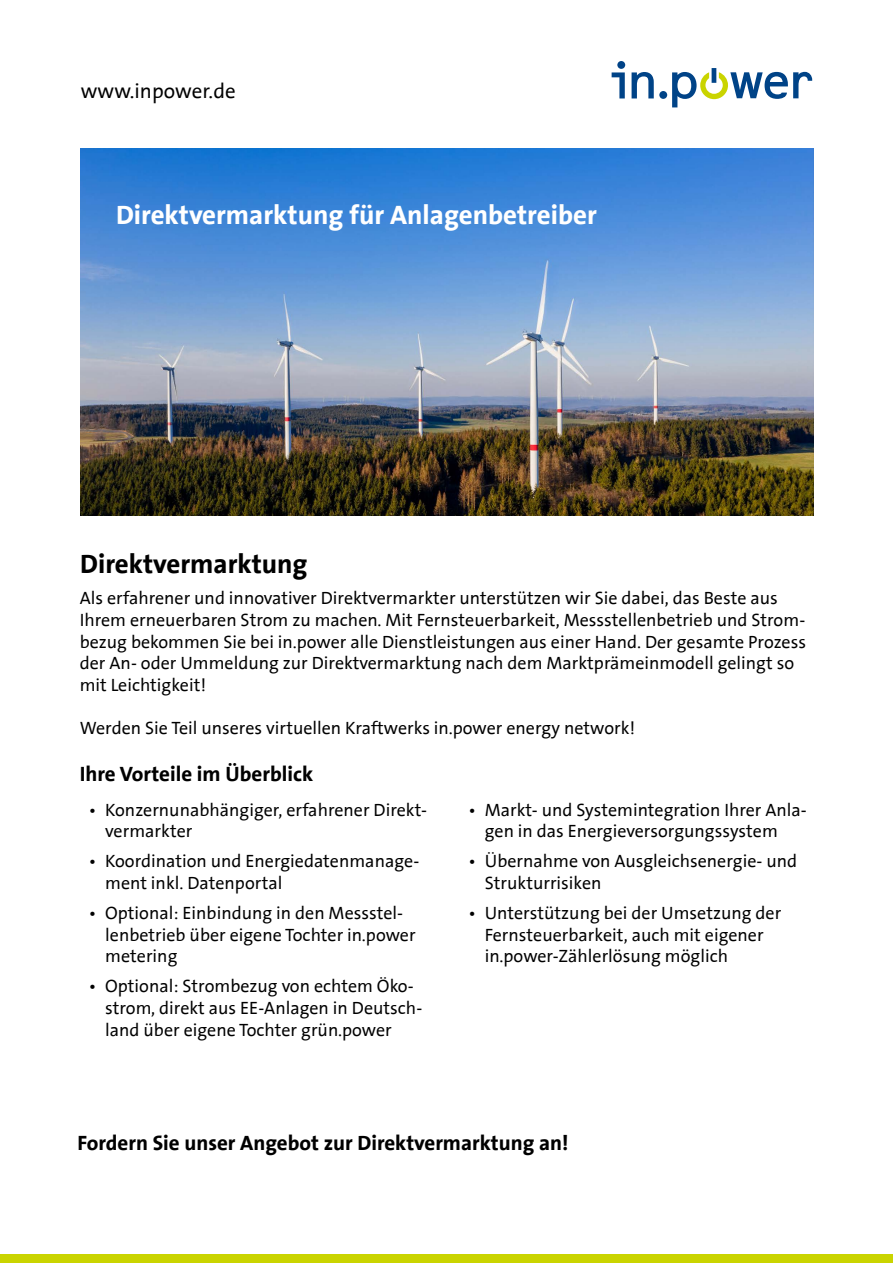
<style>
.page{position:relative;width:893px;height:1263px;background:#fff}
.page>*{position:absolute;margin:0;border:0;box-sizing:border-box;transform-origin:0 0}
.t1{font:700 27px "The Sans Office";color:#fff}
.t2{font:700 27px "The Sans Office";color:#000}
.t3{font:700 21px "The Sans Office";color:#000}
.t4{font:21px "The Sans Office";color:#000}
.t5{font:18px/21.6px "The Sans Office";color:#000}
</style>
<div class="page">
<img style="left:81px;top:149px;width:732px;height:366px">
<svg style="left:612px;top:72px;width:13px;height:26px"></svg>
<svg style="left:632px;top:72px;width:22px;height:26px"></svg>
<div style="left:617px;top:61px;width:8px;height:8px;background:#004387;border-radius:50%"></div>
<div style="left:659px;top:91px;width:8px;height:8px;background:#004387;border-radius:50%"></div>
<hr style="left:712px;top:68px;width:4px;height:15px;background:#004387">
<svg style="left:672px;top:72px;width:140px;height:35px"></svg>
<div style="left:0;top:1254px;width:893px;height:9px;background:#cad400"></div>
<p class="t4" style="left:81px;top:79px;width:156px">www.inpower.de</p>
<h1 class="t1" style="left:116px;top:199px;width:482px">Direktvermarktung für Anlagenbetreiber</h1>
<h1 class="t2" style="left:80px;top:548px;width:229px">Direktvermarktung</h1>
<p class="t5" style="left:80px;top:588px;width:728px">Als erfahrener und innovativer Direktvermarkter unterstützen wir Sie dabei, das Beste aus Ihrem erneuerbaren Strom zu machen. Mit Fernsteuerbarkeit, Messstellenbetrieb und Strom&shy;bezug bekommen Sie bei in.power alle Dienstleistungen aus einer Hand. Der gesamte Prozess der An- oder Ummeldung zur Direktvermarktung nach dem Marktprämeinmodell gelingt so mit Leichtigkeit!</p>
<p class="t5" style="left:80px;top:718px;width:557px">Werden Sie Teil unseres virtuellen Kraftwerks in.power energy network!</p>
<p class="t3" style="left:80px;top:761px;width:235px">Ihre Vorteile im Überblick</p>
<p class="t5" style="left:485px;top:799px;width:324px;text-indent:-17px">• Markt- und Systemintegration Ihrer Anla&shy;gen in das Energieversorgungssystem</p>
<p class="t5" style="left:485px;top:851px;width:314px;text-indent:-17px">• Übernahme von Ausgleichsenergie- und<br>Strukturrisiken</p>
<p class="t5" style="left:485px;top:903px;width:298px;text-indent:-17px">• Unterstützung bei der Umsetzung der<br>Fernsteuerbarkeit, auch mit eigener in.power-Zählerlösung möglich</p>
<p class="t5" style="left:105px;top:799px;width:323px;text-indent:-17px">• Konzernunabhängiger, erfahrener Direkt&shy;vermarkter</p>
<p class="t5" style="left:105px;top:851px;width:316px;text-indent:-17px">• Koordination und Energiedatenmanage&shy;ment inkl. Datenportal</p>
<p class="t5" style="left:105px;top:903px;width:312px;text-indent:-17px">• Optional: Einbindung in den Messstel&shy;lenbetrieb über eigene Tochter in.power metering</p>
<p class="t5" style="left:105px;top:976px;width:319px;text-indent:-17px">• Optional: Strombezug von echtem Öko&shy;strom, direkt aus EE-Anlagen in Deutsch&shy;land über eigene Tochter grün.power</p>
<p class="t3" style="left:77px;top:1130px;width:493px">Fordern Sie unser Angebot zur Direktvermarktung an!</p>
</div>
